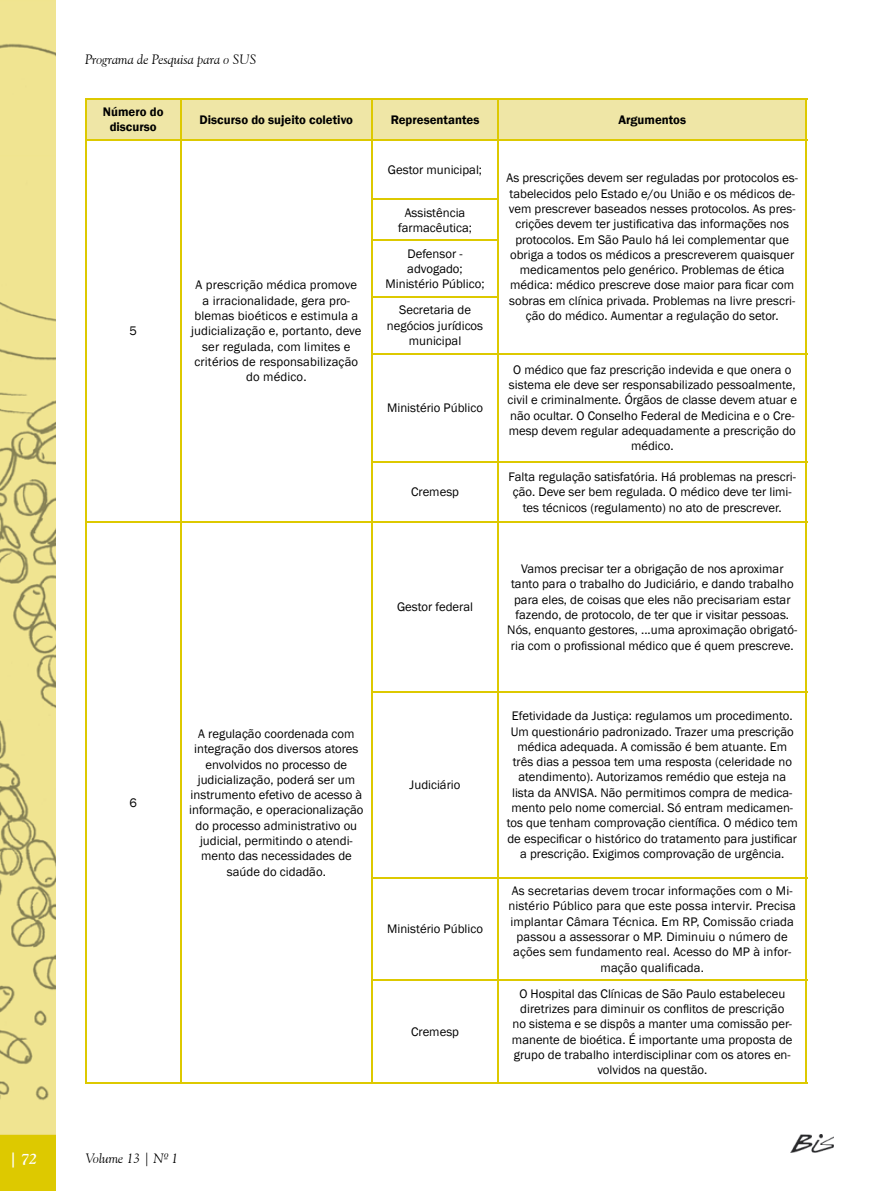
<style>
.page{position:relative;width:893px;height:1191px;background:#fff}
.page>*{position:absolute;margin:0;border:0;box-sizing:border-box;transform-origin:0 0}
.t1{font:italic 700 15px "Goudy Old Style BT";color:#fff}
.t2{font:italic 13.5px "Goudy Old Style BT";color:#000}
.t3{font:12.75px/15.3px "Franklin Gothic";color:#000;text-align:center}
.t4{font:600 12.75px/15.3px "Franklin Gothic";color:#000;text-align:center}
</style>
<div class="page">
<img style="left:790px;top:1134px;width:43px;height:18px">
<div style="left:0;top:0;width:55px;height:1191px;background:#ddc900"></div>
<img style="left:0;top:0;width:55px;height:1134px">
<div style="left:87px;top:99px;width:719px;height:40px;background:#efe6a6"></div>
<hr style="left:85px;top:98px;width:96px;height:1px;background:#ddc900">
<hr style="left:85px;top:99px;width:2px;height:40px;background:#ddc900">
<hr style="left:181px;top:98px;width:191px;height:1px;background:#ddc900">
<hr style="left:180px;top:99px;width:1px;height:40px;background:#ddc900">
<hr style="left:372px;top:98px;width:126px;height:1px;background:#ddc900">
<hr style="left:371px;top:99px;width:2px;height:40px;background:#ddc900">
<hr style="left:498px;top:98px;width:309px;height:1px;background:#ddc900">
<hr style="left:497px;top:99px;width:2px;height:40px;background:#ddc900">
<hr style="left:806px;top:99px;width:1px;height:40px;background:#ddc900">
<hr style="left:85px;top:139px;width:96px;height:2px;background:#ddc900">
<hr style="left:85px;top:141px;width:2px;height:58px;background:#ddc900">
<hr style="left:181px;top:139px;width:191px;height:2px;background:#ddc900">
<hr style="left:180px;top:141px;width:1px;height:58px;background:#ddc900">
<hr style="left:372px;top:139px;width:126px;height:2px;background:#ddc900">
<hr style="left:371px;top:141px;width:2px;height:57px;background:#ddc900">
<hr style="left:498px;top:139px;width:309px;height:2px;background:#ddc900">
<hr style="left:497px;top:141px;width:2px;height:57px;background:#ddc900">
<hr style="left:806px;top:141px;width:1px;height:58px;background:#ddc900">
<hr style="left:85px;top:199px;width:2px;height:41px;background:#ddc900">
<hr style="left:180px;top:199px;width:1px;height:41px;background:#ddc900">
<hr style="left:371px;top:198px;width:128px;height:2px;background:#ddc900">
<hr style="left:371px;top:200px;width:2px;height:40px;background:#ddc900">
<hr style="left:497px;top:200px;width:2px;height:40px;background:#ddc900">
<hr style="left:806px;top:199px;width:1px;height:41px;background:#ddc900">
<hr style="left:85px;top:240px;width:2px;height:57px;background:#ddc900">
<hr style="left:180px;top:240px;width:1px;height:57px;background:#ddc900">
<hr style="left:371px;top:240px;width:128px;height:1px;background:#ddc900">
<hr style="left:371px;top:241px;width:2px;height:55px;background:#ddc900">
<hr style="left:497px;top:241px;width:2px;height:55px;background:#ddc900">
<hr style="left:806px;top:240px;width:1px;height:57px;background:#ddc900">
<hr style="left:85px;top:297px;width:2px;height:56px;background:#ddc900">
<hr style="left:180px;top:297px;width:1px;height:56px;background:#ddc900">
<hr style="left:371px;top:296px;width:128px;height:2px;background:#ddc900">
<hr style="left:371px;top:298px;width:2px;height:55px;background:#ddc900">
<hr style="left:497px;top:298px;width:2px;height:55px;background:#ddc900">
<hr style="left:806px;top:297px;width:1px;height:56px;background:#ddc900">
<hr style="left:85px;top:353px;width:2px;height:108px;background:#ddc900">
<hr style="left:180px;top:353px;width:1px;height:108px;background:#ddc900">
<hr style="left:371px;top:353px;width:127px;height:1px;background:#ddc900">
<hr style="left:371px;top:354px;width:2px;height:107px;background:#ddc900">
<hr style="left:498px;top:353px;width:309px;height:1px;background:#ddc900">
<hr style="left:497px;top:354px;width:2px;height:107px;background:#ddc900">
<hr style="left:806px;top:354px;width:1px;height:107px;background:#ddc900">
<hr style="left:85px;top:461px;width:2px;height:60px;background:#ddc900">
<hr style="left:180px;top:461px;width:1px;height:60px;background:#ddc900">
<hr style="left:371px;top:461px;width:127px;height:1px;background:#ddc900">
<hr style="left:371px;top:462px;width:2px;height:59px;background:#ddc900">
<hr style="left:498px;top:461px;width:309px;height:1px;background:#ddc900">
<hr style="left:497px;top:462px;width:2px;height:59px;background:#ddc900">
<hr style="left:806px;top:462px;width:1px;height:59px;background:#ddc900">
<hr style="left:85px;top:521px;width:96px;height:2px;background:#ddc900">
<hr style="left:85px;top:523px;width:2px;height:168px;background:#ddc900">
<hr style="left:181px;top:521px;width:191px;height:2px;background:#ddc900">
<hr style="left:180px;top:523px;width:1px;height:168px;background:#ddc900">
<hr style="left:372px;top:521px;width:126px;height:2px;background:#ddc900">
<hr style="left:371px;top:523px;width:2px;height:168px;background:#ddc900">
<hr style="left:498px;top:521px;width:309px;height:2px;background:#ddc900">
<hr style="left:497px;top:523px;width:2px;height:168px;background:#ddc900">
<hr style="left:806px;top:523px;width:1px;height:168px;background:#ddc900">
<hr style="left:85px;top:691px;width:2px;height:186px;background:#ddc900">
<hr style="left:180px;top:691px;width:1px;height:186px;background:#ddc900">
<hr style="left:371px;top:691px;width:127px;height:1px;background:#ddc900">
<hr style="left:371px;top:692px;width:2px;height:185px;background:#ddc900">
<hr style="left:498px;top:691px;width:309px;height:1px;background:#ddc900">
<hr style="left:497px;top:692px;width:2px;height:185px;background:#ddc900">
<hr style="left:806px;top:692px;width:1px;height:185px;background:#ddc900">
<hr style="left:85px;top:877px;width:2px;height:103px;background:#ddc900">
<hr style="left:180px;top:877px;width:1px;height:103px;background:#ddc900">
<hr style="left:371px;top:877px;width:127px;height:1px;background:#ddc900">
<hr style="left:371px;top:878px;width:2px;height:101px;background:#ddc900">
<hr style="left:498px;top:877px;width:309px;height:1px;background:#ddc900">
<hr style="left:497px;top:878px;width:2px;height:101px;background:#ddc900">
<hr style="left:806px;top:878px;width:1px;height:101px;background:#ddc900">
<hr style="left:85px;top:980px;width:2px;height:101px;background:#ddc900">
<hr style="left:180px;top:980px;width:1px;height:101px;background:#ddc900">
<hr style="left:371px;top:979px;width:127px;height:2px;background:#ddc900">
<hr style="left:371px;top:981px;width:2px;height:100px;background:#ddc900">
<hr style="left:498px;top:979px;width:309px;height:2px;background:#ddc900">
<hr style="left:497px;top:981px;width:2px;height:100px;background:#ddc900">
<hr style="left:806px;top:981px;width:1px;height:100px;background:#ddc900">
<hr style="left:85px;top:1081px;width:96px;height:2px;background:#ddc900">
<hr style="left:181px;top:1081px;width:191px;height:2px;background:#ddc900">
<hr style="left:372px;top:1081px;width:126px;height:2px;background:#ddc900">
<hr style="left:498px;top:1081px;width:309px;height:2px;background:#ddc900">
<p class="t1" style="left:10px;top:1149px;width:29px">| 72</p>
<p class="t2" style="left:85px;top:51px;width:173px">Programa de Pesquisa para o SUS</p>
<p class="t4" style="left:103px;top:104px;width:62px">Número do discurso</p>
<p class="t4" style="left:200px;top:112px;width:155px">Discurso do sujeito coletivo</p>
<p class="t4" style="left:391px;top:112px;width:90px">Representantes</p>
<p class="t4" style="left:618px;top:112px;width:69px">Argumentos</p>
<p class="t3" style="left:130px;top:324px;width:9px">5</p>
<p class="t3" style="left:130px;top:795px;width:9px">6</p>
<p class="t3" style="left:191px;top:278px;width:172px">A prescrição médica promove a irracionalidade, gera pro&shy;blemas bioéticos e estimula a judicialização e, portanto, deve ser regulada, com limites e critérios de responsabilização do médico.</p>
<p class="t3" style="left:388px;top:162px;width:96px">Gestor municipal;</p>
<p class="t3" style="left:398px;top:205px;width:76px">Assistência farmacêutica;</p>
<p class="t3" style="left:386px;top:246px;width:101px">Defensor - advogado;<br>Ministério Público;</p>
<p class="t3" style="left:387px;top:303px;width:98px">Secretaria de negócios jurídicos municipal</p>
<p class="t3" style="left:387px;top:400px;width:97px">Ministério Público</p>
<p class="t3" style="left:411px;top:484px;width:49px">Cremesp</p>
<p class="t3" style="left:397px;top:599px;width:78px">Gestor federal</p>
<p class="t3" style="left:507px;top:171px;width:293px">As prescrições devem ser reguladas por protocolos es&shy;tabelecidos pelo Estado e/ou União e os médicos de&shy;vem prescrever baseados nesses protocolos. As pres&shy;crições devem ter justificativa das informações nos protocolos. Em São Paulo há lei complementar que obriga a todos os médicos a prescreverem quaisquer medicamentos pelo genérico. Problemas de ética médica: médico prescreve dose maior para ficar com sobras em clínica privada. Problemas na livre prescri&shy;ção do médico. Aumentar a regulação do setor.</p>
<p class="t3" style="left:508px;top:362px;width:291px">O médico que faz prescrição indevida e que onera o sistema ele deve ser responsabilizado pessoalmente, civil e criminalmente. Órgãos de classe devem atuar e não ocultar. O Conselho Federal de Medicina e o Cre&shy;mesp devem regular adequadamente a prescrição do médico.</p>
<p class="t3" style="left:509px;top:469px;width:289px">Falta regulação satisfatória. Há problemas na prescri&shy;ção. Deve ser bem regulada. O médico deve ter limi&shy;tes técnicos (regulamento) no ato de prescrever.</p>
<p class="t3" style="left:507px;top:561px;width:291px">Vamos precisar ter a obrigação de nos aproximar tanto para o trabalho do Judiciário, e dando trabalho para eles, de coisas que eles não precisariam estar fazendo, de protocolo, de ter que ir visitar pessoas.<br>Nós, enquanto gestores, ...uma aproximação obrigató&shy;ria com o profissional médico que é quem prescreve.</p>
<p class="t3" style="left:189px;top:726px;width:176px">A regulação coordenada com integração dos diversos atores envolvidos no processo de judicialização, poderá ser um instrumento efetivo de acesso à informação, e operacionalização do processo administrativo ou judicial, permitindo o atendi&shy;mento das necessidades de saúde do cidadão.</p>
<p class="t3" style="left:410px;top:777px;width:52px">Judiciário</p>
<p class="t3" style="left:387px;top:921px;width:97px">Ministério Público</p>
<p class="t3" style="left:411px;top:1024px;width:49px">Cremesp</p>
<p class="t3" style="left:507px;top:708px;width:293px">Efetividade da Justiça: regulamos um procedimento.<br>Um questionário padronizado. Trazer uma prescrição médica adequada. A comissão é bem atuante. Em três dias a pessoa tem uma resposta (celeridade no atendimento). Autorizamos remédio que esteja na lista da ANVISA. Não permitimos compra de medica&shy;mento pelo nome comercial. Só entram medicamen&shy;tos que tenham comprovação científica. O médico tem de especificar o histórico do tratamento para justificar a prescrição. Exigimos comprovação de urgência.</p>
<p class="t3" style="left:508px;top:883px;width:289px">As secretarias devem trocar informações com o Mi&shy;nistério Público para que este possa intervir. Precisa implantar Câmara Técnica. Em RP, Comissão criada passou a assessorar o MP. Diminuiu o número de ações sem fundamento real. Acesso do MP à infor&shy;mação qualificada.</p>
<p class="t3" style="left:512px;top:986px;width:282px">O Hospital das Clínicas de São Paulo estabeleceu diretrizes para diminuir os conflitos de prescrição no sistema e se dispôs a manter uma comissão per&shy;manente de bioética. É importante uma proposta de grupo de trabalho interdisciplinar com os atores en&shy;volvidos na questão.</p>
<p class="t2" style="left:86px;top:1149px;width:94px">Volume 13 | Nº 1</p>
</div>
